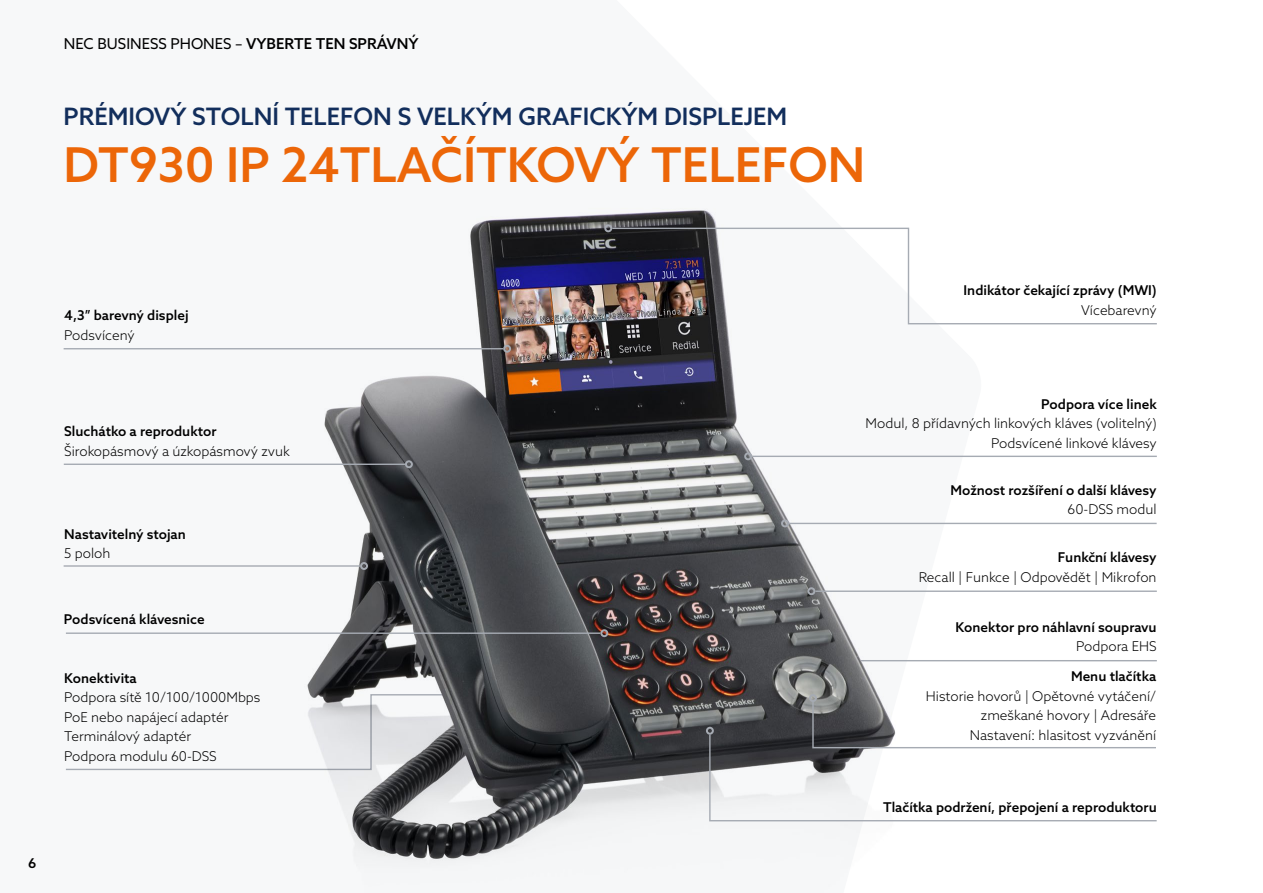
<style>
.page{position:relative;width:1263px;height:893px;background:#fff}
.page>*{position:absolute;margin:0;border:0;box-sizing:border-box;transform-origin:0 0}
.t1{font:500 48px "Azo Sans";color:#ec6608}
.t2{font:500 24px "Azo Sans";color:#122e5c}
.t3{font:15px "Azo Sans";color:#000}
.t4{font:300 13.5px/19.5px "Azo Sans";color:#000;text-align:right}
.t5{font:500 13.5px "Azo Sans";color:#000}
.s1{font-weight:500}
</style>
<div class="page">
<hr style="left:843px;top:660px;width:314px;height:1px;background:#a6abb3">
<svg style="left:65px;top:768px;width:165px;height:3px"></svg>
<img style="left:230px;top:208px;width:695px;height:667px">
<img style="left:307px;top:211px;width:382px;height:565px">
<svg style="left:611px;top:227px;width:546px;height:98px"></svg>
<svg style="left:604px;top:224px;width:8px;height:8px"></svg>
<hr style="left:815px;top:590px;width:342px;height:2px;background:#a6abb3">
<hr style="left:789px;top:523px;width:367px;height:1px;background:#a6abb3">
<svg style="left:807px;top:587px;width:8px;height:8px"></svg>
<svg style="left:781px;top:519px;width:8px;height:8px"></svg>
<hr style="left:64px;top:348px;width:439px;height:1px;background:#a6abb3">
<svg style="left:503px;top:345px;width:8px;height:8px"></svg>
<hr style="left:64px;top:565px;width:296px;height:2px;background:#a6abb3">
<svg style="left:360px;top:562px;width:8px;height:8px"></svg>
<hr style="left:64px;top:464px;width:341px;height:1px;background:#a6abb3">
<svg style="left:405px;top:460px;width:8px;height:8px"></svg>
<hr style="left:66px;top:632px;width:534px;height:2px;background:#a6abb3">
<svg style="left:600px;top:629px;width:8px;height:8px"></svg>
<hr style="left:752px;top:456px;width:405px;height:1px;background:#a6abb3">
<svg style="left:744px;top:452px;width:8px;height:8px"></svg>
<svg style="left:706px;top:694px;width:451px;height:128px"></svg>
<p class="t3" style="left:64px;top:33px;width:356px">NEC BUSINESS PHONES – <span class="s1">VYBERTE TEN SPRÁVNÝ</span></p>
<h2 class="t2" style="left:64px;top:100px;width:725px">PRÉMIOVÝ STOLNÍ TELEFON S VELKÝM GRAFICKÝM DISPLEJEM</h2>
<h1 class="t1" style="left:64px;top:133px;width:803px">DT930 IP 24TLAČÍTKOVÝ TELEFON</h1>
<p class="t5" style="left:64px;top:307px;width:126px">4,3” barevný displej</p>
<p class="t4" style="left:64px;top:325px;width:72px">Podsvícený</p>
<p class="t5" style="left:64px;top:423px;width:154px">Sluchátko a reproduktor</p>
<p class="t4" style="left:64px;top:441px;width:227px">Širokopásmový a úzkopásmový zvuk</p>
<p class="t5" style="left:64px;top:525px;width:123px">Nastavitelný stojan</p>
<p class="t4" style="left:64px;top:543px;width:48px">5 poloh</p>
<p class="t5" style="left:64px;top:610px;width:142px">Podsvícená klávesnice</p>
<p class="t5" style="left:64px;top:669px;width:74px">Konektivita</p>
<p class="t4" style="left:64px;top:687px;width:198px;text-align:left">Podpora sítě 10/100/1000Mbps<br>PoE nebo napájecí adaptér<br>Terminálový adaptér<br>Podpora modulu 60-DSS</p>
<p class="t5" style="left:28px;top:854px;width:10px">6</p>
<p class="t5" style="left:963px;top:282px;width:195px">Indikátor čekající zprávy (MWI)</p>
<p class="t4" style="left:1081px;top:300px;width:77px">Vícebarevný</p>
<p class="t5" style="left:1041px;top:395px;width:117px">Podpora více linek</p>
<p class="t4" style="left:866px;top:413px;width:293px">Modul, 8 přídavných linkových kláves (volitelný)<br>Podsvícené linkové klávesy</p>
<p class="t5" style="left:950px;top:481px;width:208px">Možnost rozšíření o další klávesy</p>
<p class="t4" style="left:1067px;top:499px;width:91px">60-DSS modul</p>
<p class="t5" style="left:1058px;top:549px;width:100px">Funkční klávesy</p>
<p class="t4" style="left:919px;top:567px;width:239px">Recall | Funkce | Odpovědět | Mikrofon</p>
<p class="t5" style="left:956px;top:618px;width:202px">Konektor pro náhlavní soupravu</p>
<p class="t4" style="left:1076px;top:637px;width:82px">Podpora EHS</p>
<p class="t5" style="left:1071px;top:668px;width:87px">Menu tlačítka</p>
<p class="t4" style="left:926px;top:686px;width:232px">Historie hovorů | Opětovné vytáčení/ zmeškané hovory | Adresáře<br>Nastavení: hlasitost vyzvánění</p>
<p class="t5" style="left:883px;top:798px;width:275px">Tlačítka podržení, přepojení a reproduktoru</p>
</div>
